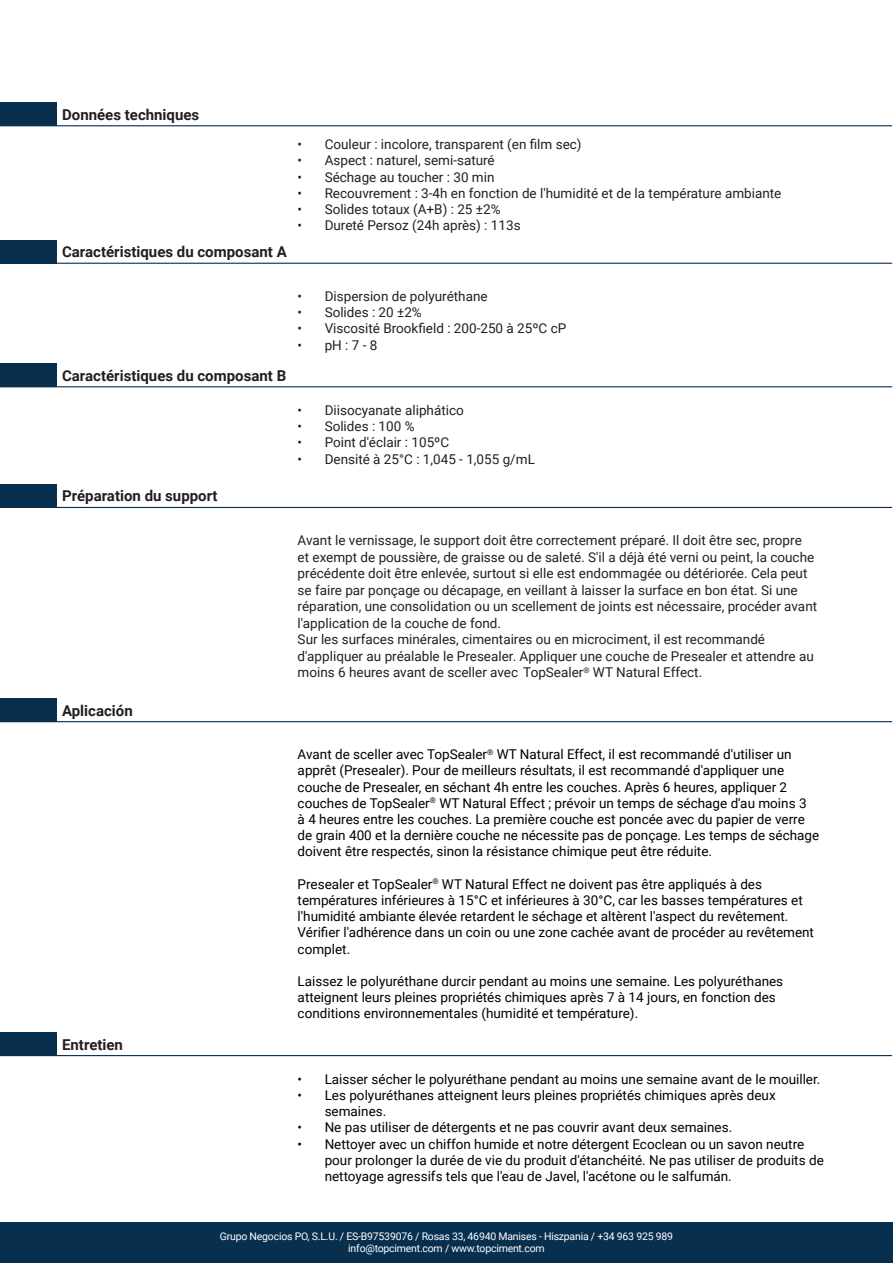
<style>
.page{position:relative;width:893px;height:1263px;background:#fff}
.page>*{position:absolute;margin:0;border:0;box-sizing:border-box;transform-origin:0 0}
.t1{font:700 15px "Roboto";color:#231f20}
.TEXTO_GROSO{font:13.5px/16.5px "Roboto";color:#231f20}
.TEXTO_GROSO-2{font:13.5px/16.2px "Roboto";color:#000001}
.t2{font:13.5px/16.2px "Roboto";color:#000}
.t3{font:10.5px/12px "Roboto";letter-spacing:-.02em;color:#fff;text-align:center}
</style>
<div class="page">
<div style="left:0;top:1222px;width:893px;height:41px;background:#092f4f"></div>
<div style="left:0;top:103px;width:56px;height:23px;background:#092f4f"></div>
<hr style="left:56px;top:125px;width:836px;height:1px;background:#092f4f">
<div style="left:0;top:240px;width:56px;height:23px;background:#092f4f"></div>
<hr style="left:0;top:263px;width:56px;height:1px;background:#092f4f">
<hr style="left:56px;top:263px;width:836px;height:1px;background:#092f4f">
<div style="left:0;top:364px;width:56px;height:23px;background:#092f4f"></div>
<hr style="left:56px;top:386px;width:836px;height:1px;background:#092f4f">
<div style="left:0;top:484px;width:56px;height:23px;background:#092f4f"></div>
<hr style="left:0;top:507px;width:56px;height:1px;background:#092f4f">
<hr style="left:56px;top:507px;width:836px;height:1px;background:#092f4f">
<div style="left:0;top:698px;width:56px;height:24px;background:#092f4f"></div>
<hr style="left:56px;top:721px;width:836px;height:1px;background:#092f4f">
<div style="left:0;top:1032px;width:56px;height:23px;background:#092f4f"></div>
<hr style="left:0;top:1055px;width:56px;height:1px;background:#092f4f">
<hr style="left:56px;top:1055px;width:836px;height:1px;background:#092f4f">
<h3 class="t1" style="left:62px;top:104px;width:139px">Données techniques</h3>
<h3 class="t1" style="left:62px;top:241px;width:226px">Caractéristiques du composant A</h3>
<p class="TEXTO_GROSO" style="left:298px;top:136px;width:285px">• Couleur : incolore, transparent (en film sec)</p>
<p class="TEXTO_GROSO" style="left:298px;top:152px;width:199px">• Aspect : naturel, semi-saturé</p>
<p class="TEXTO_GROSO" style="left:298px;top:168px;width:198px">• Séchage au toucher : 30 min</p>
<p class="TEXTO_GROSO" style="left:298px;top:184px;width:485px">• Recouvrement : 3-4h en fonction de l'humidité et de la température ambiante</p>
<p class="TEXTO_GROSO" style="left:298px;top:200px;width:204px">• Solides totaux (A+B) : 25 ±2%</p>
<p class="TEXTO_GROSO" style="left:298px;top:217px;width:224px">• Dureté Persoz (24h après) : 113s</p>
<h3 class="t1" style="left:62px;top:365px;width:226px">Caractéristiques du composant B</h3>
<h3 class="t1" style="left:62px;top:486px;width:157px">Préparation du support</h3>
<p class="TEXTO_GROSO" style="left:298px;top:287px;width:191px">• Dispersion de polyuréthane</p>
<p class="TEXTO_GROSO" style="left:298px;top:304px;width:126px">• Solides : 20 ±2%</p>
<p class="TEXTO_GROSO" style="left:298px;top:320px;width:270px">• Viscosité Brookfield : 200-250 à 25ºC cP</p>
<p class="TEXTO_GROSO" style="left:298px;top:336px;width:81px">• pH : 7 - 8</p>
<p class="TEXTO_GROSO" style="left:298px;top:401px;width:168px">• Diisocyanate aliphático</p>
<p class="TEXTO_GROSO" style="left:298px;top:418px;width:118px">• Solides : 100 %</p>
<p class="TEXTO_GROSO" style="left:298px;top:434px;width:153px">• Point d'éclair : 105ºC</p>
<p class="TEXTO_GROSO" style="left:298px;top:450px;width:239px">• Densité à 25°C : 1,045 - 1,055 g/mL</p>
<h3 class="t1" style="left:62px;top:700px;width:72px">Aplicación</h3>
<h3 class="t1" style="left:62px;top:1034px;width:62px">Entretien</h3>
<p class="TEXTO_GROSO" style="left:298px;top:532px;width:521px">Avant le vernissage, le support doit être correctement préparé. Il doit être sec, propre<br>et exempt de poussière, de graisse ou de saleté. S'il a déjà été verni ou peint, la couche précédente doit être enlevée, surtout si elle est endommagée ou détériorée. Cela peut se faire par ponçage ou décapage, en veillant à laisser la surface en bon état. Si une réparation, une consolidation ou un scellement de joints est nécessaire, procéder avant l'application de la couche de fond.</p>
<p class="TEXTO_GROSO" style="left:298px;top:631px;width:518px">Sur les surfaces minérales, cimentaires ou en microciment, il est recommandé d'appliquer au préalable le Presealer. Appliquer une couche de Presealer et attendre au moins 6 heures avant de sceller avec TopSealer<sup>®</sup> WT Natural Effect.</p>
<p class="TEXTO_GROSO-2" style="left:298px;top:746px;width:523px">Avant de sceller avec TopSealer<sup>®</sup> WT Natural Effect, il est recommandé d'utiliser un apprêt (Presealer). Pour de meilleurs résultats, il est recommandé d'appliquer une couche de Presealer, en séchant 4h entre les couches. Après 6 heures, appliquer 2 couches de TopSealer<sup>®</sup> WT Natural Effect ; prévoir un temps de séchage d'au moins 3<br>à 4 heures entre les couches. La première couche est poncée avec du papier de verre de grain 400 et la dernière couche ne nécessite pas de ponçage. Les temps de séchage doivent être respectés, sinon la résistance chimique peut être réduite.</p>
<p class="TEXTO_GROSO-2" style="left:298px;top:875px;width:518px">Presealer et TopSealer<sup>®</sup> WT Natural Effect ne doivent pas être appliqués à des températures inférieures à 15°C et inférieures à 30°C, car les basses températures et l'humidité ambiante élevée retardent le séchage et altèrent l'aspect du revêtement.<br>Vérifier l'adhérence dans un coin ou une zone cachée avant de procéder au revêtement complet.</p>
<p class="TEXTO_GROSO-2" style="left:298px;top:972px;width:487px">Laissez le polyuréthane durcir pendant au moins une semaine. Les polyuréthanes atteignent leurs pleines propriétés chimiques après 7 à 14 jours, en fonction des conditions environnementales (humidité et température).</p>
<p class="t2" style="left:298px;top:1070px;width:524px">• Laisser sécher le polyuréthane pendant au moins une semaine avant de le mouiller.</p>
<p class="t2" style="left:325px;top:1086px;width:453px;text-indent:-27px">• Les polyuréthanes atteignent leurs pleines propriétés chimiques après deux semaines.</p>
<p class="t2" style="left:298px;top:1119px;width:436px">• Ne pas utiliser de détergents et ne pas couvrir avant deux semaines.</p>
<p class="t2" style="left:325px;top:1135px;width:501px;text-indent:-27px">• Nettoyer avec un chiffon humide et notre détergent Ecoclean ou un savon neutre pour prolonger la durée de vie du produit d'étanchéité. Ne pas utiliser de produits de nettoyage agressifs tels que l'eau de Javel, l'acétone ou le salfumán.</p>
<p class="t3" style="left:220px;top:1230px;width:455px">Grupo Negocios PO, S.L.U. / ES-B97539076 / Rosas 33, 46940 Manises - Hiszpania / +34 963 925 989 info@topciment.com / www.topciment.com</p>
</div>
